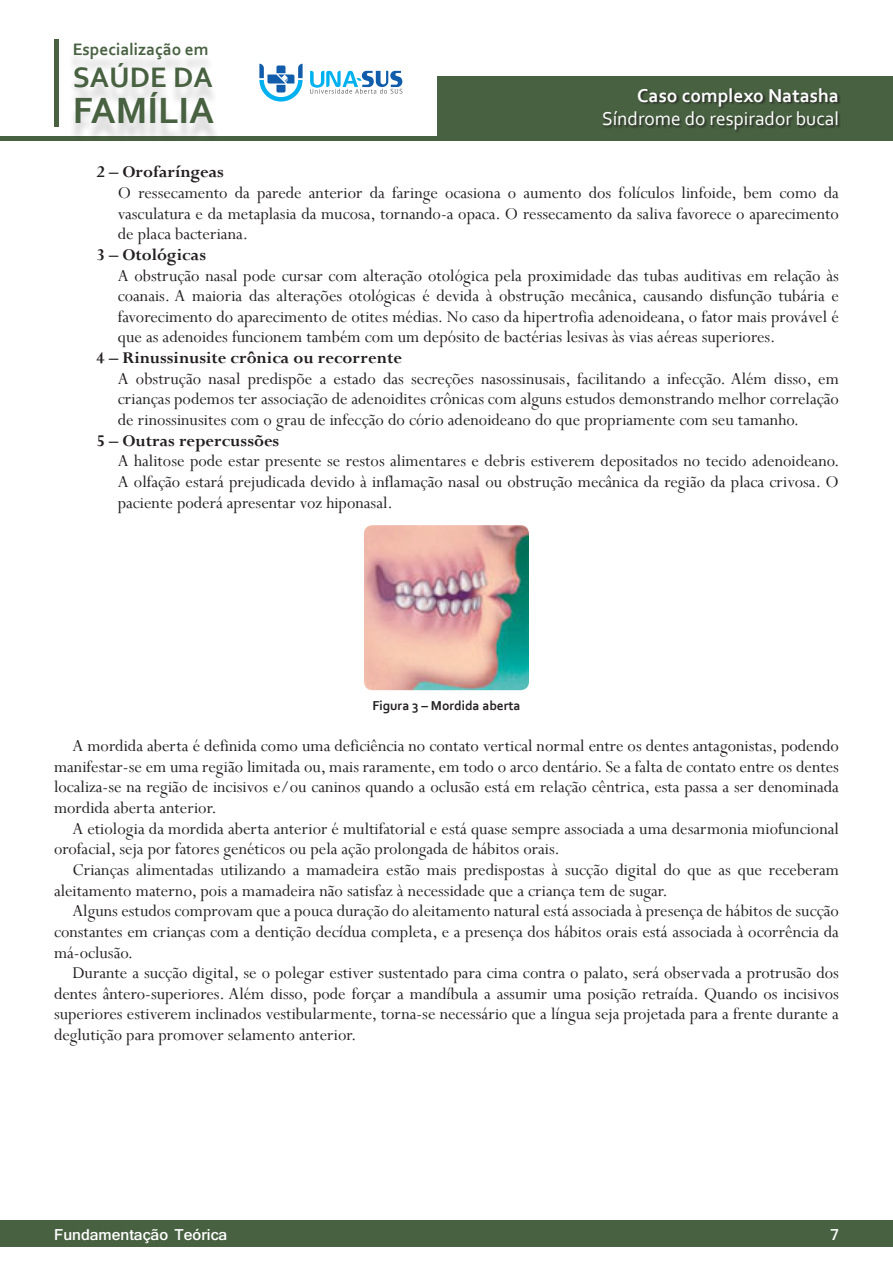
<style>
.page{position:relative;width:893px;height:1263px;background:#fff}
.page>*{position:absolute;margin:0;border:0;box-sizing:border-box;transform-origin:0 0}
.t1{font:700 38.25px "Corbel";color:#486141}
.t2{font:700 29.55px "Corbel";color:#486141}
.t3{font:19.5px "Corbel";color:#fff}
.t4{font:700 19.5px "Corbel";color:#fff}
.Paragrafo_basico{font:18.3px/20.7px "Perpetua";color:#231f20;text-align:justify}
.Texto_abaixo_de_inte{font:18.3px/20.7px "Perpetua";color:#231f20;text-align:justify}
.Itens{font:700 18.3px "Perpetua";color:#231f20}
.t5{font:700 17.4px "Corbel";color:#486141}
.t6{font:700 16.5px "Shruti";color:#fff}
.legenda{font:700 13.5px "Corbel";color:#231f20}
</style>
<div class="page">
<div style="left:0;top:1220px;width:893px;height:27px;background:#486141"></div>
<hr style="left:0;top:136px;width:893px;height:4px;background:#486141">
<div style="left:438px;top:77px;width:455px;height:63px;background:#486141"></div>
<div style="left:54px;top:39px;width:5px;height:87px;background:#486141"></div>
<div style="left:67px;top:49px;width:153px;height:94px;background:#231f20;opacity:.2"></div>
<div style="left:603px;top:88px;width:238px;height:45px;background:#231f20;opacity:.75"></div>
<svg style="left:259px;top:64px;width:44px;height:38px"></svg>
<svg style="left:310px;top:71px;width:92px;height:23px"></svg>
<img style="left:364px;top:525px;width:165px;height:165px">
<p class="t5" style="left:73px;top:38px;width:137px">Especialização em</p>
<h2 class="t2" style="left:73px;top:58px;width:142px">SAÚDE DA</h2>
<h1 class="t1" style="left:73px;top:87px;width:143px">FAMÍLIA</h1>
<p class="t4" style="left:637px;top:84px;width:203px">Caso complexo Natasha</p>
<p class="t3" style="left:602px;top:107px;width:239px">Síndrome do respirador bucal</p>
<p class="Itens" style="left:97px;top:161px;width:129px">2 – Orofaríngeas</p>
<p class="Texto_abaixo_de_inte" style="left:118px;top:182px;width:723px">O ressecamento da parede anterior da faringe ocasiona o aumento dos folículos linfoide, bem como da vasculatura e da metaplasia da mucosa, tornando-a opaca. O ressecamento da saliva favorece o aparecimento de placa bacteriana.</p>
<p class="Itens" style="left:97px;top:243px;width:111px">3 – Otológicas</p>
<p class="Texto_abaixo_de_inte" style="left:118px;top:265px;width:723px">A obstrução nasal pode cursar com alteração otológica pela proximidade das tubas auditivas em relação às coanais. A maioria das alterações otológicas é devida à obstrução mecânica, causando disfunção tubária e favorecimento do aparecimento de otites médias. No caso da hipertrofia adenoideana, o fator mais provável é que as adenoides funcionem também com um depósito de bactérias lesivas às vias aéreas superiores.</p>
<p class="Itens" style="left:97px;top:346px;width:307px">4 – Rinussinusite crônica ou recorrente</p>
<p class="Texto_abaixo_de_inte" style="left:118px;top:368px;width:723px">A obstrução nasal predispõe a estado das secreções nasossinusais, facilitando a infecção. Além disso, em crianças podemos ter associação de adenoidites crônicas com alguns estudos demonstrando melhor correlação de rinossinusites com o grau de infecção do cório adenoideano do que propriamente com seu tamanho.</p>
<p class="Itens" style="left:97px;top:429px;width:184px">5 – Outras repercussões</p>
<p class="Texto_abaixo_de_inte" style="left:118px;top:450px;width:723px">A halitose pode estar presente se restos alimentares e debris estiverem depositados no tecido adenoideano.<br>A olfação estará prejudicada devido à inflamação nasal ou obstrução mecânica da região da placa crivosa. O paciente poderá apresentar voz hiponasal.</p>
<p class="legenda" style="left:372px;top:697px;width:150px">Figura 3 – Mordida aberta</p>
<p class="Paragrafo_basico" style="left:54px;top:735px;width:786px;text-indent:18px">A mordida aberta é definida como uma deficiência no contato vertical normal entre os dentes antagonistas, podendo manifestar-se em uma região limitada ou, mais raramente, em todo o arco dentário. Se a falta de contato entre os dentes localiza-se na região de incisivos e/ou caninos quando a oclusão está em relação cêntrica, esta passa a ser denominada mordida aberta anterior.</p>
<p class="Paragrafo_basico" style="left:54px;top:818px;width:786px;text-indent:18px">A etiologia da mordida aberta anterior é multifatorial e está quase sempre associada a uma desarmonia miofuncional orofacial, seja por fatores genéticos ou pela ação prolongada de hábitos orais.</p>
<p class="Paragrafo_basico" style="left:54px;top:859px;width:786px;text-indent:18px">Crianças alimentadas utilizando a mamadeira estão mais predispostas à sucção digital do que as que receberam aleitamento materno, pois a mamadeira não satisfaz à necessidade que a criança tem de sugar.</p>
<p class="Paragrafo_basico" style="left:54px;top:900px;width:786px;text-indent:18px">Alguns estudos comprovam que a pouca duração do aleitamento natural está associada à presença de hábitos de sucção constantes em crianças com a dentição decídua completa, e a presença dos hábitos orais está associada à ocorrência da má-oclusão.</p>
<p class="Paragrafo_basico" style="left:54px;top:962px;width:786px;text-indent:18px">Durante a sucção digital, se o polegar estiver sustentado para cima contra o palato, será observada a protrusão dos dentes ântero-superiores. Além disso, pode forçar a mandíbula a assumir uma posição retraída. Quando os incisivos superiores estiverem inclinados vestibularmente, torna-se necessário que a língua seja projetada para a frente durante a deglutição para promover selamento anterior.</p>
<p class="t6" style="left:54px;top:1225px;width:175px">Fundamentação Teórica</p>
<p class="t6" style="left:830px;top:1225px;width:10px">7</p>
</div>
